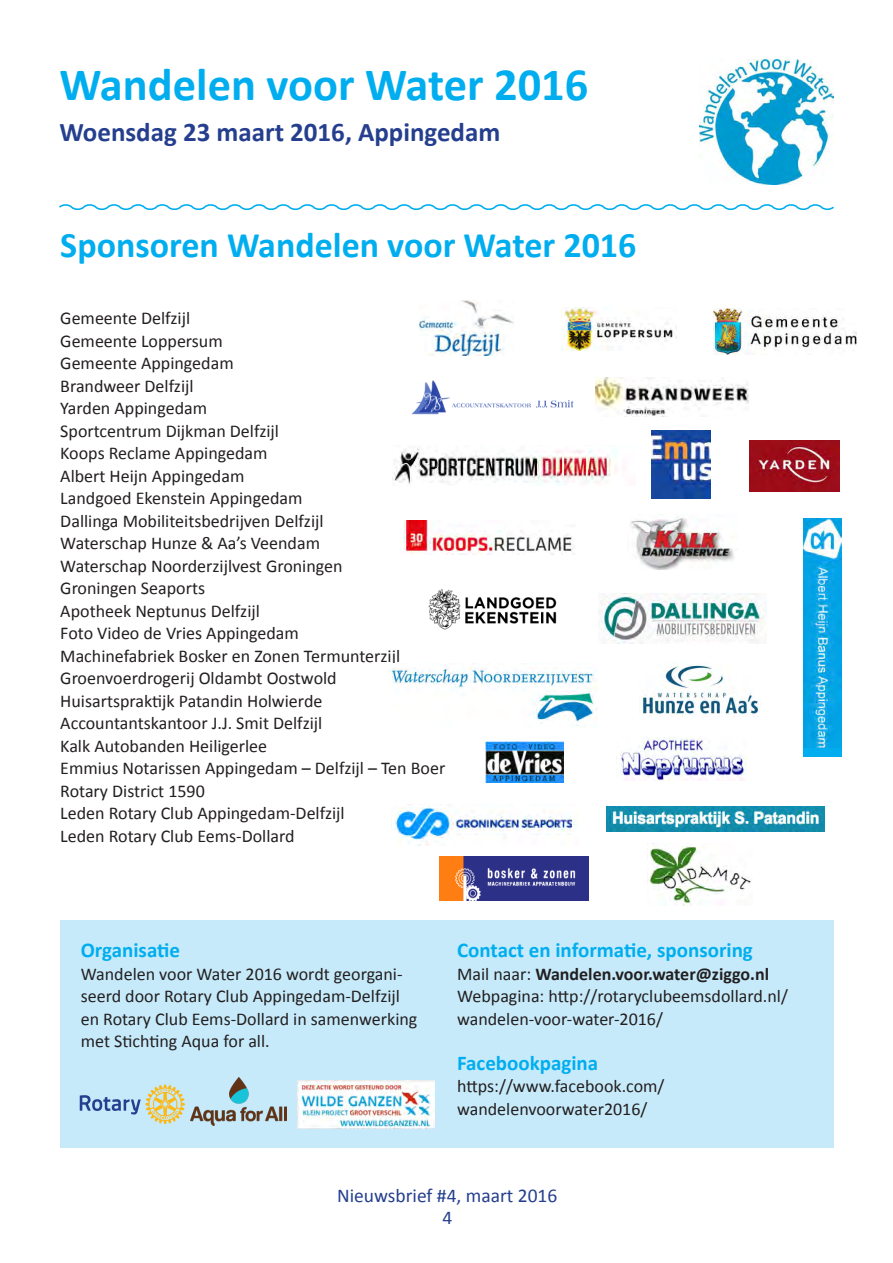
<style>
.page{position:relative;width:893px;height:1263px;background:#fff}
.page>*{position:absolute;margin:0;border:0;box-sizing:border-box;transform-origin:0 0}
.TK{font:700 46.5px "Calibri";color:#00aeef}
.TK-2{font:700 36px "Calibri";color:#00aeef}
.TK-3{font:700 27px "Calibri";color:#253f8e}
.TK-4{font:700 21px "Calibri";color:#00aeef}
.t1{font:19.5px/22.5px "Calibri";color:#253f8e;text-align:center}
.PLAT{font:18px/22.5px "Calibri";color:#231f20}
.TK-5{font:18px/22.5px "Calibri";color:#231f20}
.PLAT-2{font:700 18px "Calibri";color:#231f20}
.s1{font-weight:400}
</style>
<div class="page">
<img style="left:699px;top:60px;width:134px;height:125px">
<svg style="left:59px;top:204px;width:775px;height:6px"></svg>
<div style="left:60px;top:920px;width:773px;height:228px;background:#c6eafa"></div>
<svg style="left:80px;top:1085px;width:105px;height:39px"></svg>
<img style="left:191px;top:1077px;width:96px;height:49px">
<img style="left:298px;top:1080px;width:136px;height:48px">
<img style="left:420px;top:301px;width:94px;height:55px">
<img style="left:561px;top:308px;width:112px;height:43px">
<img style="left:713px;top:308px;width:143px;height:46px">
<img style="left:595px;top:377px;width:154px;height:39px">
<img style="left:750px;top:441px;width:89px;height:50px">
<img style="left:392px;top:448px;width:225px;height:37px">
<img style="left:400px;top:520px;width:172px;height:34px">
<div style="left:804px;top:519px;width:38px;height:238px;background:#00aeef"></div>
<img style="left:804px;top:519px;width:38px;height:228px">
<img style="left:428px;top:589px;width:129px;height:41px">
<img style="left:598px;top:593px;width:168px;height:50px">
<img style="left:641px;top:662px;width:118px;height:55px">
<img style="left:389px;top:663px;width:209px;height:64px">
<img style="left:391px;top:805px;width:186px;height:40px">
<img style="left:620px;top:738px;width:126px;height:42px">
<img style="left:486px;top:742px;width:77px;height:40px">
<img style="left:440px;top:857px;width:148px;height:43px">
<img style="left:647px;top:843px;width:104px;height:63px">
<img style="left:606px;top:807px;width:218px;height:24px">
<img style="left:411px;top:380px;width:163px;height:35px">
<img style="left:631px;top:514px;width:103px;height:56px">
<img style="left:651px;top:431px;width:59px;height:67px">
<p class="TK" style="left:60px;top:55px;width:530px">Wandelen voor Water 2016</p>
<p class="TK-3" style="left:60px;top:115px;width:442px">Woensdag 23 maart 2016, Appingedam</p>
<p class="TK-2" style="left:60px;top:222px;width:578px">Sponsoren Wandelen voor Water 2016</p>
<p class="PLAT" style="left:60px;top:307px;width:131px">Gemeente Delfzijl</p>
<p class="PLAT" style="left:60px;top:329px;width:164px">Gemeente Loppersum</p>
<p class="PLAT" style="left:60px;top:352px;width:175px">Gemeente Appingedam</p>
<p class="PLAT" style="left:60px;top:374px;width:135px">Brandweer Delfzijl</p>
<p class="PLAT" style="left:60px;top:397px;width:148px">Yarden Appingedam</p>
<p class="PLAT" style="left:60px;top:419px;width:220px">Sportcentrum Dijkman Delfzijl</p>
<p class="PLAT" style="left:60px;top:442px;width:209px">Koops Reclame Appingedam</p>
<p class="PLAT" style="left:60px;top:464px;width:186px">Albert Heijn Appingedam</p>
<p class="PLAT" style="left:60px;top:487px;width:244px">Landgoed Ekenstein Appingedam</p>
<p class="PLAT" style="left:60px;top:509px;width:265px">Dallinga Mobiliteitsbedrijven Delfzijl</p>
<p class="PLAT" style="left:60px;top:532px;width:261px">Waterschap Hunze &amp; Aa’s Veendam</p>
<p class="PLAT" style="left:60px;top:554px;width:284px">Waterschap Noorderzijlvest Groningen</p>
<p class="PLAT" style="left:60px;top:577px;width:146px">Groningen Seaports</p>
<p class="PLAT" style="left:60px;top:599px;width:201px">Apotheek Neptunus Delfzijl</p>
<p class="PLAT" style="left:60px;top:622px;width:240px">Foto Video de Vries Appingedam</p>
<p class="PLAT" style="left:60px;top:644px;width:341px">Machinefabriek Bosker en Zonen Termunterzijl</p>
<p class="PLAT" style="left:60px;top:667px;width:278px">Groenvoerdrogerij Oldambt Oostwold</p>
<p class="PLAT" style="left:60px;top:689px;width:264px">Huisartspraktijk Patandin Holwierde</p>
<p class="PLAT" style="left:60px;top:712px;width:263px">Accountantskantoor J.J. Smit Delfzijl</p>
<p class="PLAT" style="left:60px;top:734px;width:208px">Kalk Autobanden Heiligerlee</p>
<p class="PLAT" style="left:60px;top:757px;width:386px">Emmius Notarissen Appingedam – Delfzijl – Ten Boer</p>
<p class="PLAT" style="left:60px;top:779px;width:146px">Rotary District 1590</p>
<p class="PLAT" style="left:60px;top:802px;width:286px">Leden Rotary Club Appingedam-Delfzijl</p>
<p class="PLAT" style="left:60px;top:824px;width:236px">Leden Rotary Club Eems-Dollard</p>
<p class="TK-4" style="left:81px;top:937px;width:101px">Organisatie</p>
<p class="PLAT" style="left:81px;top:962px;width:338px">Wandelen voor Water 2016 wordt georgani&shy;seerd door Rotary Club Appingedam-Delfzijl en Rotary Club Eems-Dollard in samenwerking met Stichting Aqua for all.</p>
<p class="TK-4" style="left:457px;top:937px;width:297px">Contact en informatie, sponsoring</p>
<p class="PLAT-2" style="left:457px;top:962px;width:313px"><span class="s1">Mail naar:</span> Wandelen.voor.water@ziggo.nl</p>
<p class="PLAT" style="left:457px;top:985px;width:332px">Webpagina: http://rotaryclubeemsdollard.nl/ wandelen-voor-water-2016/</p>
<p class="TK-4" style="left:457px;top:1049px;width:143px">Facebookpagina</p>
<p class="TK-5" style="left:457px;top:1075px;width:209px">https://www.facebook.com/ wandelenvoorwater2016/</p>
<p class="t1" style="left:337px;top:1184px;width:222px">Nieuwsbrief #4, maart 2016<br>4</p>
</div>
